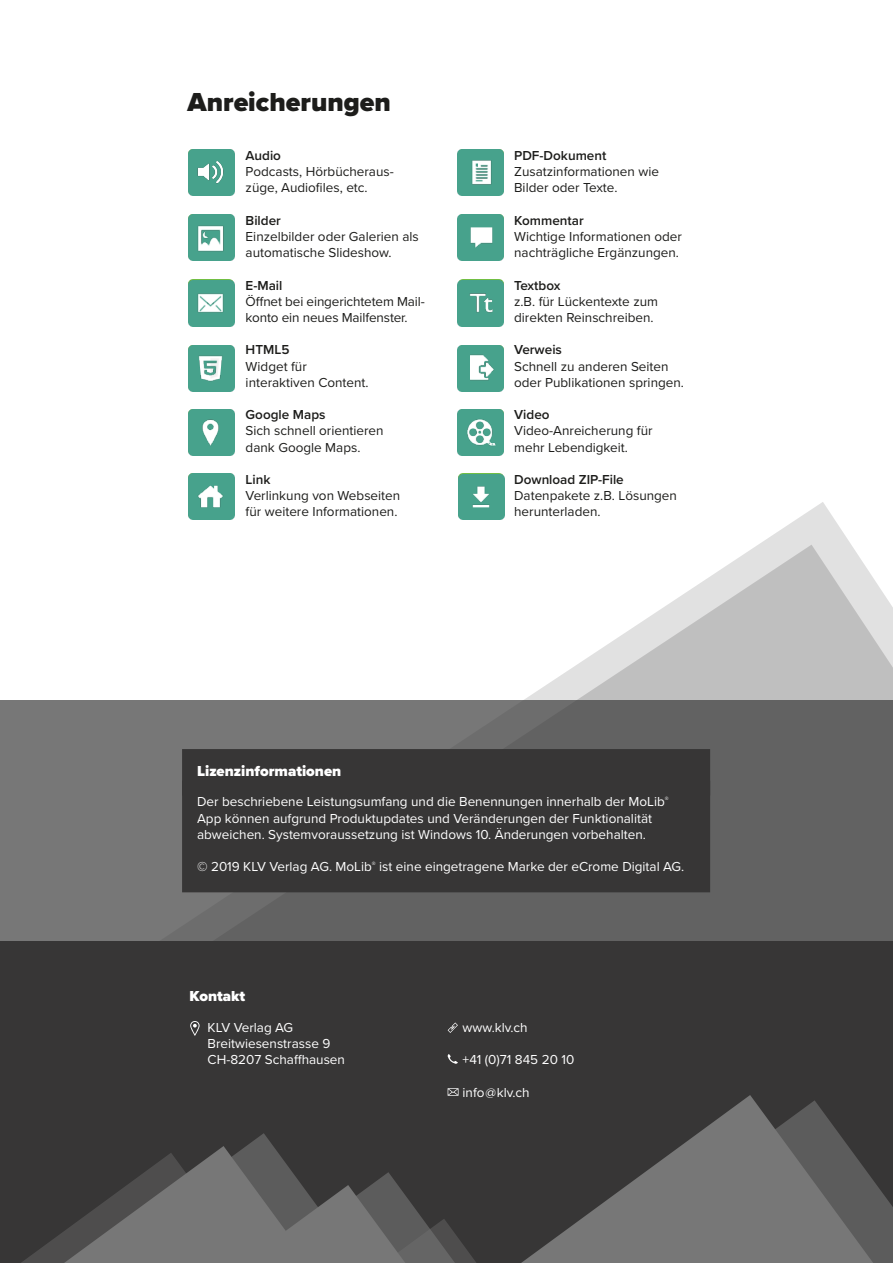
<style>
.page{position:relative;width:893px;height:1263px;background:#fff}
.page>*{position:absolute;margin:0;border:0;box-sizing:border-box;transform-origin:0 0}
.t1{font:900 27px "Proxima Nova";color:#1d1d1b}
.t2{font:900 15px "Proxima Nova";color:#fff}
.t3{font:13.5px/16.2px "Proxima Nova";color:#1d1d1b}
.t4{font:13.5px/16.2px "Proxima Nova";color:#fff}
.t5{font:600 13.5px "Proxima Nova";color:#1d1d1b}
</style>
<div class="page">
<div style="left:0;top:700px;width:893px;height:241px;background:#777"></div>
<svg style="left:182px;top:545px;width:711px;height:396px"></svg>
<div style="left:190px;top:756px;width:513px;height:32px;background:#373636"></div>
<div style="left:182px;top:749px;width:528px;height:47px;border:15px solid #373636"></div>
<div style="left:190px;top:788px;width:513px;height:97px;background:#373636"></div>
<div style="left:182px;top:781px;width:528px;height:111px;border:15px solid #373636"></div>
<img style="left:190px;top:345px;width:43px;height:1px">
<img style="left:190px;top:473px;width:43px;height:1px">
<img style="left:459px;top:345px;width:43px;height:1px">
<img style="left:459px;top:409px;width:43px;height:1px">
<img style="left:460px;top:473px;width:42px;height:1px">
<div style="left:0;top:941px;width:893px;height:322px;background:#373636"></div>
<svg style="left:190px;top:1021px;width:10px;height:15px"></svg>
<svg style="left:448px;top:1022px;width:10px;height:11px"></svg>
<svg style="left:447px;top:1054px;width:11px;height:10px"></svg>
<svg style="left:873px;top:1180px;width:20px;height:83px;fill:#5c5c5c"></svg>
<svg style="left:557px;top:1095px;width:316px;height:168px;fill:#777"></svg>
<svg style="left:21px;top:1146px;width:536px;height:117px"></svg>
<svg style="left:448px;top:1088px;width:10px;height:8px"></svg>
<img style="left:188px;top:149px;width:46px;height:46px">
<img style="left:188px;top:215px;width:46px;height:46px">
<img style="left:188px;top:280px;width:46px;height:46px">
<img style="left:188px;top:346px;width:46px;height:46px">
<img style="left:188px;top:409px;width:46px;height:46px">
<img style="left:188px;top:474px;width:46px;height:46px">
<img style="left:457px;top:149px;width:46px;height:46px">
<img style="left:457px;top:214px;width:46px;height:46px">
<img style="left:457px;top:280px;width:46px;height:46px">
<img style="left:457px;top:346px;width:46px;height:46px">
<img style="left:457px;top:410px;width:46px;height:46px">
<img style="left:458px;top:474px;width:46px;height:46px">
<img style="left:464px;top:351px;width:34px;height:33px">
<img style="left:194px;top:155px;width:34px;height:34px">
<img style="left:464px;top:221px;width:34px;height:33px">
<img style="left:194px;top:415px;width:34px;height:34px">
<img style="left:194px;top:352px;width:34px;height:33px">
<img style="left:194px;top:480px;width:34px;height:33px">
<img style="left:194px;top:286px;width:34px;height:34px">
<img style="left:464px;top:155px;width:34px;height:34px">
<img style="left:194px;top:222px;width:34px;height:33px">
<img style="left:464px;top:286px;width:34px;height:34px">
<img style="left:464px;top:480px;width:34px;height:34px">
<img style="left:463px;top:415px;width:34px;height:34px">
<h1 class="t1" style="left:188px;top:81px;width:205px">Anreicherungen</h1>
<p class="t5" style="left:246px;top:145px;width:37px">Audio</p>
<p class="t3" style="left:246px;top:163px;width:150px">Podcasts, Hörbücheraus&shy;züge, Audiofiles, etc.</p>
<p class="t5" style="left:246px;top:210px;width:37px">Bilder</p>
<p class="t3" style="left:246px;top:228px;width:175px">Einzelbilder oder Galerien als automatische Slideshow.</p>
<p class="t5" style="left:246px;top:275px;width:38px">E-Mail</p>
<p class="t3" style="left:246px;top:293px;width:181px">Öffnet bei eingerichtetem Mail&shy;konto ein neues Mailfenster.</p>
<p class="t5" style="left:246px;top:340px;width:45px">HTML5</p>
<p class="t3" style="left:246px;top:357px;width:125px">Widget für interaktiven Content.</p>
<p class="t5" style="left:246px;top:405px;width:81px">Google Maps</p>
<p class="t3" style="left:246px;top:422px;width:139px">Sich schnell orientieren dank Google Maps.</p>
<p class="t5" style="left:246px;top:469px;width:26px">Link</p>
<p class="t3" style="left:246px;top:487px;width:156px">Verlinkung von Webseiten für weitere Informationen.</p>
<p class="t5" style="left:514px;top:145px;width:94px">PDF-Dokument</p>
<p class="t3" style="left:514px;top:163px;width:146px">Zusatzinformationen wie<br>Bilder oder Texte.</p>
<p class="t5" style="left:514px;top:210px;width:71px">Kommentar</p>
<p class="t3" style="left:514px;top:228px;width:169px">Wichtige Informationen oder nachträgliche Ergänzungen.</p>
<p class="t5" style="left:514px;top:275px;width:48px">Textbox</p>
<p class="t3" style="left:514px;top:293px;width:145px">z.B. für Lückentexte zum direkten Reinschreiben.</p>
<p class="t5" style="left:514px;top:340px;width:49px">Verweis</p>
<p class="t3" style="left:514px;top:357px;width:171px">Schnell zu anderen Seiten oder Publikationen springen.</p>
<p class="t5" style="left:514px;top:405px;width:37px">Video</p>
<p class="t3" style="left:514px;top:422px;width:140px">Video-Anreicherung für mehr Lebendigkeit.</p>
<p class="t5" style="left:514px;top:469px;width:111px">Download ZIP-File</p>
<p class="t3" style="left:514px;top:487px;width:164px">Datenpakete z.B. Lösungen herunterladen.</p>
<p class="t2" style="left:197px;top:760px;width:146px">Lizenzinformationen</p>
<p class="t4" style="left:197px;top:793px;width:473px">Der beschriebene Leistungsumfang und die Benennungen innerhalb der MoLib<sup>®<br></sup>App können aufgrund Produktupdates und Veränderungen der Funktionalität abweichen. Systemvoraussetzung ist Windows 10. Änderungen vorbehalten.</p>
<p class="t4" style="left:197px;top:858px;width:489px">© 2019 KLV Verlag AG. MoLib<sup>®</sup> ist eine eingetragene Marke der eCrome Digital AG.</p>
<p class="t2" style="left:190px;top:985px;width:57px">Kontakt</p>
<p class="t4" style="left:208px;top:1018px;width:139px">KLV Verlag AG<br>Breitwiesenstrasse 9<br>CH-8207 Schaffhausen</p>
<p class="t4" style="left:463px;top:1018px;width:67px">www.klv.ch</p>
<p class="t4" style="left:463px;top:1051px;width:113px">+41 (0)71 845 20 10</p>
<p class="t4" style="left:463px;top:1083px;width:68px">info @ klv.ch</p>
</div>
